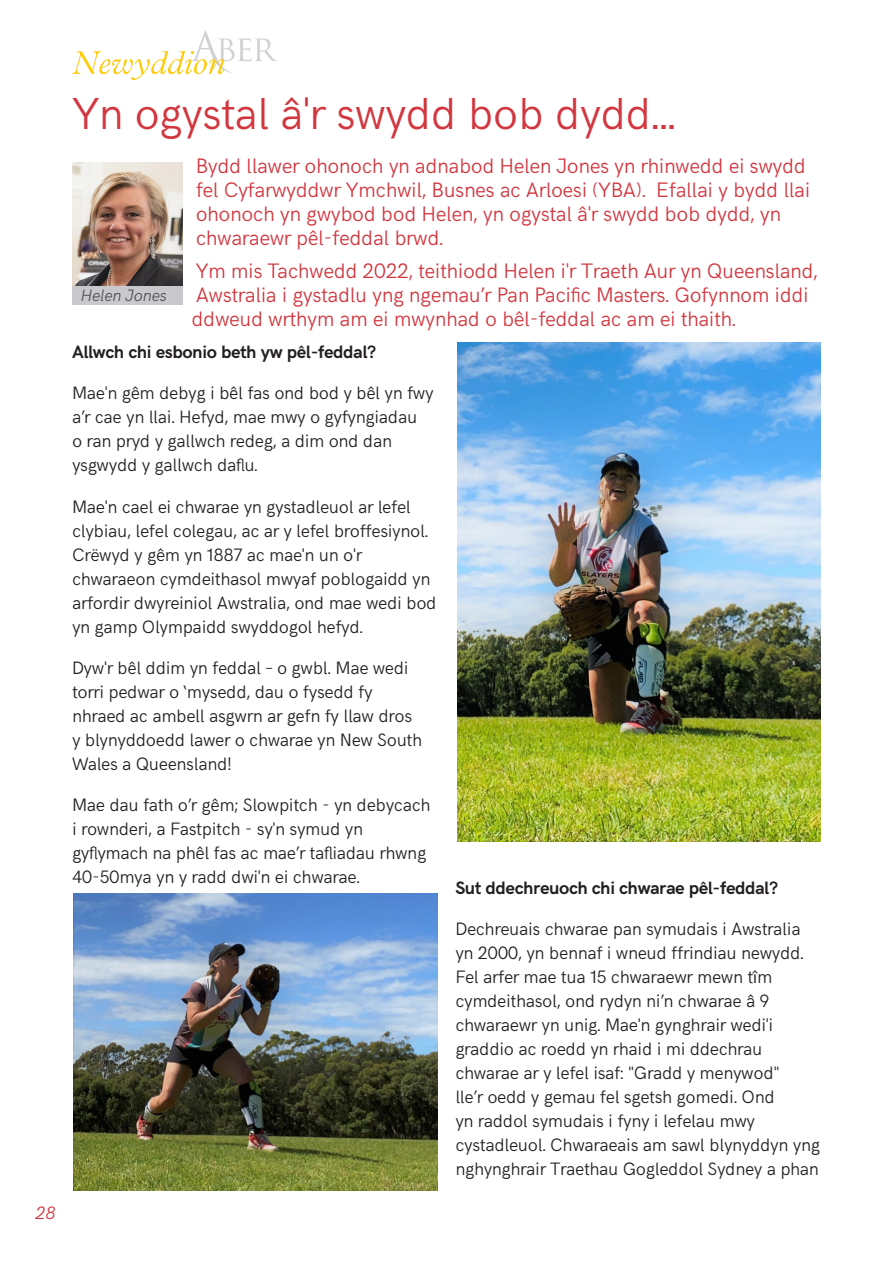
<style>
.page{position:relative;width:893px;height:1263px;background:#fff}
.page>*{position:absolute;margin:0;border:0;box-sizing:border-box;transform-origin:0 0}
.Body_heading{font:300 45px "HK Grotesk";letter-spacing:-.02em;color:#d2363f}
.Body_heading-2{font:300 21px/24px "HK Grotesk";letter-spacing:-.02em;color:#d2363f}
.Body_heading-3{font:300 18px/24px "HK Grotesk";letter-spacing:-.02em;color:#231f20}
.Body_heading-4{font:700 18px "HK Grotesk";letter-spacing:-.02em;color:#231f20}
.t1{font:italic 300 18px "HK Grotesk";color:#d2363f}
.t2{font:italic 300 16.5px "HK Grotesk";letter-spacing:-.02em;color:#231f20}
</style>
<div class="page">
<img style="left:74px;top:893px;width:363px;height:298px">
<img style="left:457px;top:342px;width:364px;height:499px">
<svg style="left:72px;top:30px;width:206px;height:50px"></svg>
<img style="left:73px;top:162px;width:110px;height:124px">
<div style="left:72px;top:286px;width:111px;height:18px;background:#c9c9cd"></div>
<p class="t1" style="left:36px;top:1199px;width:22px">28</p>
<p class="Body_heading" style="left:72px;top:80px;width:606px">Yn ogystal â'r swydd bob dydd...</p>
<p class="t2" style="left:81px;top:283px;width:88px">Helen Jones</p>
<p class="Body_heading-2" style="left:196px;top:152px;width:616px">Bydd llawer ohonoch yn adnabod Helen Jones yn rhinwedd ei swydd fel Cyfarwyddwr Ymchwil, Busnes ac Arloesi (YBA). Efallai y bydd llai ohonoch yn gwybod bod Helen, yn ogystal â'r swydd bob dydd, yn chwaraewr pêl-feddal brwd.</p>
<p class="Body_heading-2" style="left:191px;top:257px;width:628px">Ym mis Tachwedd 2022, teithiodd Helen i'r Traeth Aur yn Queensland,<br>Awstralia i gystadlu yng ngemau’r Pan Pacific Masters. Gofynnom iddi ddweud wrthym am ei mwynhad o bêl-feddal ac am ei thaith.</p>
<p class="Body_heading-4" style="left:72px;top:339px;width:306px">Allwch chi esbonio beth yw pêl-feddal?</p>
<p class="Body_heading-3" style="left:72px;top:380px;width:363px">Mae'n gêm debyg i bêl fas ond bod y bêl yn fwy a’r cae yn llai. Hefyd, mae mwy o gyfyngiadau<br>o ran pryd y gallwch redeg, a dim ond dan ysgwydd y gallwch daflu.</p>
<p class="Body_heading-3" style="left:72px;top:493px;width:366px">Mae'n cael ei chwarae yn gystadleuol ar lefel clybiau, lefel colegau, ac ar y lefel broffesiynol.<br>Crëwyd y gêm yn 1887 ac mae'n un o'r chwaraeon cymdeithasol mwyaf poblogaidd yn arfordir dwyreiniol Awstralia, ond mae wedi bod yn gamp Olympaidd swyddogol hefyd.</p>
<p class="Body_heading-3" style="left:72px;top:654px;width:352px">Dyw'r bêl ddim yn feddal – o gwbl. Mae wedi torri pedwar o ‘mysedd, dau o fysedd fy nhraed ac ambell asgwrn ar gefn fy llaw dros y blynyddoedd lawer o chwarae yn New South Wales a Queensland!</p>
<p class="Body_heading-3" style="left:72px;top:791px;width:360px">Mae dau fath o’r gêm; Slowpitch - yn debycach i rownderi, a Fastpitch - sy'n symud yn gyflymach na phêl fas ac mae’r tafliadau rhwng 40-50mya yn y radd dwi'n ei chwarae.</p>
<p class="Body_heading-4" style="left:455px;top:874px;width:324px">Sut ddechreuoch chi chwarae pêl-feddal?</p>
<p class="Body_heading-3" style="left:455px;top:915px;width:366px">Dechreuais chwarae pan symudais i Awstralia yn 2000, yn bennaf i wneud ffrindiau newydd.<br>Fel arfer mae tua 15 chwaraewr mewn tîm cymdeithasol, ond rydyn ni’n chwarae â 9 chwaraewr yn unig. Mae'n gynghrair wedi'i graddio ac roedd yn rhaid i mi ddechrau chwarae ar y lefel isaf: "Gradd y menywod"<br>lle’r oedd y gemau fel sgetsh gomedi. Ond<br>yn raddol symudais i fyny i lefelau mwy cystadleuol. Chwaraeais am sawl blynyddyn yng nghynghrair Traethau Gogleddol Sydney a phan</p>
</div>
